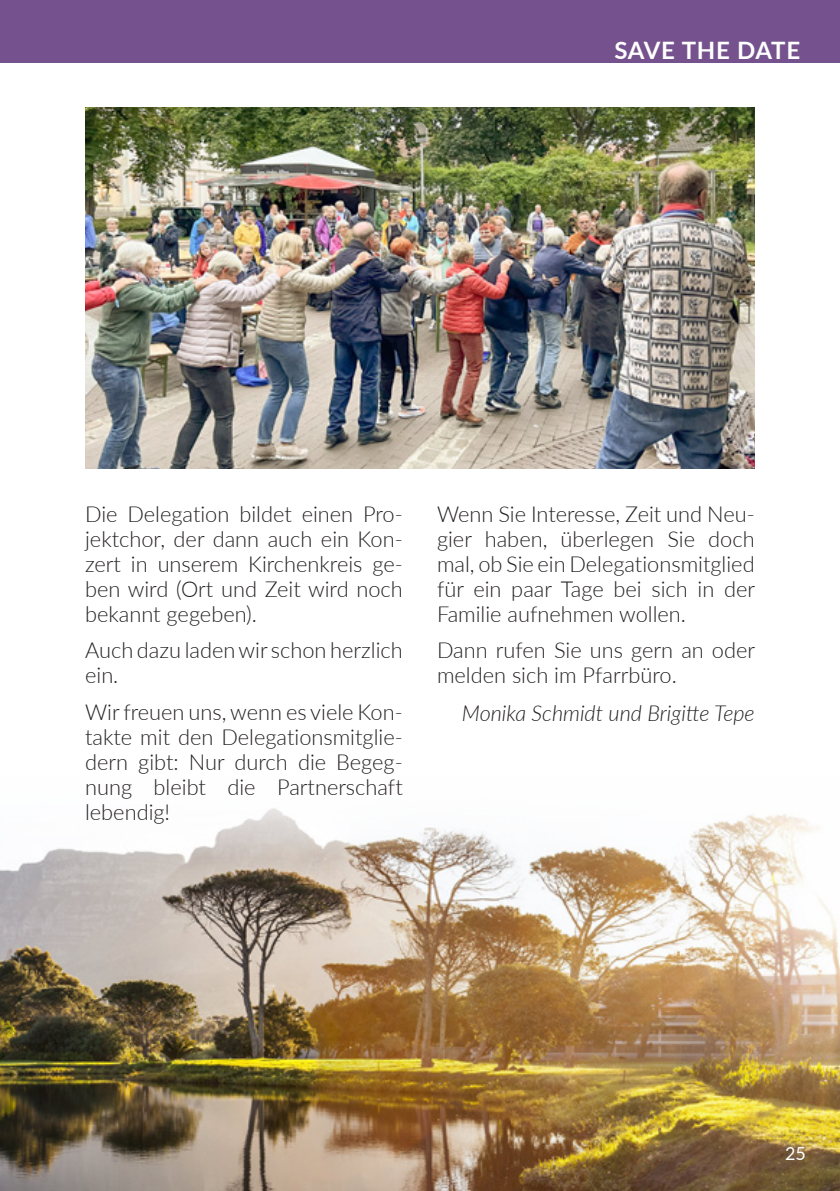
<style>
.page{position:relative;width:840px;height:1191px;background:#fff}
.page>*{position:absolute;margin:0;border:0;box-sizing:border-box;transform-origin:0 0}
.Rubrik_weiß_oben_rec{font:700 24px "Lato";letter-spacing:.025em;color:#fff}
.Fließ_mit_Abstand{font:300 22px/25px "Lato";color:#231f20;text-align:justify}
.Autor{font:italic 300 22px "Lato";color:#231f20}
.t1{font:18px "Lato";color:#fff}
</style>
<div class="page">
<img style="left:0;top:808px;width:839px;height:383px">
<img style="left:85px;top:108px;width:669px;height:360px">
<div style="left:0;top:0;width:839px;height:62px;background:#75518e"></div>
<p class="Rubrik_weiß_oben_rec" style="left:614px;top:33px;width:187px">SAVE THE DATE</p>
<p class="Fließ_mit_Abstand" style="left:85px;top:501px;width:319px">Die Delegation bildet einen Pro&shy;jektchor, der dann auch ein Kon&shy;zert in unserem Kirchenkreis ge&shy;ben wird (Ort und Zeit wird noch bekannt gegeben).</p>
<p class="Fließ_mit_Abstand" style="left:85px;top:637px;width:319px">Auch dazu laden wir schon herzlich ein.</p>
<p class="Fließ_mit_Abstand" style="left:85px;top:698px;width:319px">Wir freuen uns, wenn es viele Kon&shy;takte mit den Delegationsmitglie&shy;dern gibt: Nur durch die Begeg&shy;nung bleibt die Partnerschaft lebendig!</p>
<p class="Fließ_mit_Abstand" style="left:437px;top:501px;width:319px">Wenn Sie Interesse, Zeit und Neu&shy;gier haben, überlegen Sie doch mal, ob Sie ein Delegationsmitglied für ein paar Tage bei sich in der Familie aufnehmen wollen.</p>
<p class="Fließ_mit_Abstand" style="left:437px;top:637px;width:319px">Dann rufen Sie uns gern an oder melden sich im Pfarrbüro.</p>
<p class="Autor" style="left:461px;top:697px;width:294px">Monika Schmidt und Brigitte Tepe</p>
<p class="t1" style="left:784px;top:1140px;width:22px">25</p>
</div>
